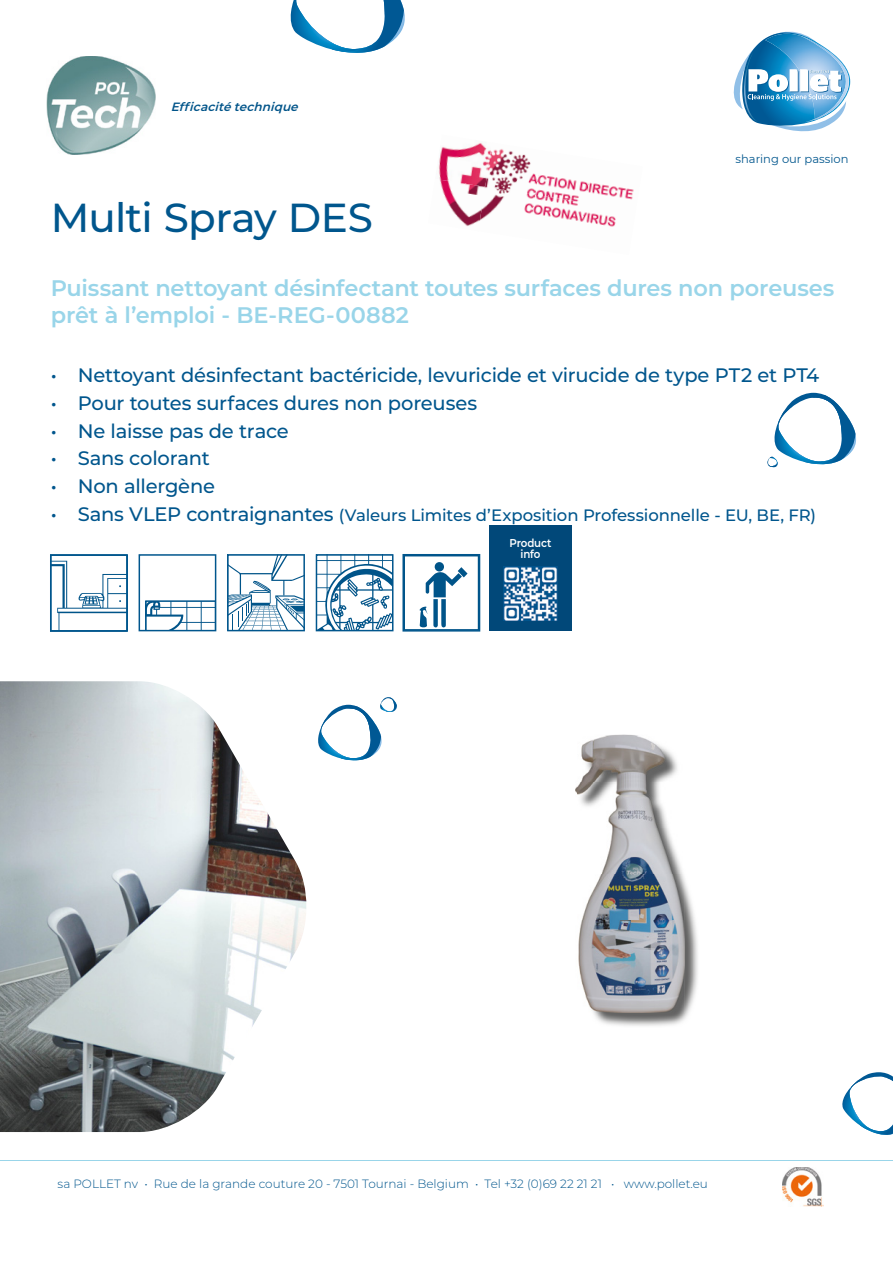
<style>
.page{position:relative;width:893px;height:1263px;background:#fff}
.page>*{position:absolute;margin:0;border:0;box-sizing:border-box;transform-origin:0 0}
.t1{font:500 40.5px "Montserrat";letter-spacing:-.015em;color:#00568d}
.t2{font:600 22.5px/27px "Montserrat";letter-spacing:-.01em;color:#99d5e9}
.t3{font:500 19.5px "Montserrat";letter-spacing:-.01em;color:#00568d}
.t4{font:500 16.5px "Montserrat";letter-spacing:-.01em;color:#00568d}
.t5{font:300 12px "Montserrat";color:#00568d}
.t6{font:italic 600 12px "Montserrat";color:#005489}
.t7{font:11.55px "Montserrat";color:#00568d}
.t8{font:600 11.4px/11.4px "Montserrat";letter-spacing:-.02em;color:#fff;text-align:center;scale:.9 1}
.s1{font-size:19.5px}
</style>
<div class="page">
<svg style="left:842px;top:1072px;width:51px;height:63px"></svg>
<img style="left:783px;top:1167px;width:40px;height:40px">
<svg style="left:767px;top:393px;width:89px;height:74px"></svg>
<svg style="left:290px;top:0;width:115px;height:53px"></svg>
<svg style="left:318px;top:697px;width:79px;height:64px"></svg>
<img style="left:47px;top:56px;width:109px;height:98px">
<hr style="left:0;top:1160px;width:893px;height:1px;background:#99d5e9">
<img style="left:594px;top:878px;width:104px;height:148px">
<img style="left:605px;top:735px;width:33px;height:1px">
<img style="left:576px;top:786px;width:2px;height:9px">
<img style="left:578px;top:736px;width:106px;height:277px">
<img style="left:0;top:681px;width:307px;height:451px">
<div style="left:489px;top:526px;width:83px;height:105px;background:#014879"></div>
<img style="left:504px;top:567px;width:53px;height:53px">
<img style="left:438px;top:143px;width:47px;height:36px">
<img style="left:485px;top:147px;width:50px;height:40px">
<img style="left:535px;top:174px;width:51px;height:21px">
<img style="left:586px;top:182px;width:48px;height:18px">
<img style="left:439px;top:179px;width:46px;height:47px">
<img style="left:478px;top:187px;width:57px;height:39px">
<img style="left:528px;top:195px;width:51px;height:31px">
<img style="left:579px;top:211px;width:37px;height:16px">
<svg style="left:50px;top:554px;width:78px;height:78px"></svg>
<svg style="left:139px;top:554px;width:77px;height:77px"></svg>
<svg style="left:227px;top:554px;width:78px;height:77px"></svg>
<svg style="left:316px;top:554px;width:77px;height:77px"></svg>
<svg style="left:402px;top:554px;width:78px;height:78px"></svg>
<img style="left:846px;top:68px;width:4px;height:34px">
<svg style="left:733px;top:31px;width:113px;height:101px"></svg>
<p class="t6" style="left:171px;top:99px;width:133px">Efficacitétechnique</p>
<h1 class="t1" style="left:51px;top:189px;width:324px">Multi Spray DES</h1>
<p class="t7" style="left:735px;top:151px;width:115px">sharing our passion</p>
<p class="t2" style="left:51px;top:274px;width:785px">Puissant nettoyant désinfectant toutes surfaces dures non poreuses prêt à l’emploi - BE-REG-00882</p>
<p class="t3" style="left:51px;top:362px;width:770px">• Nettoyant désinfectant bactéricide, levuricide et virucide de type PT2 et PT4</p>
<p class="t3" style="left:51px;top:390px;width:428px">• Pour toutes surfaces dures non poreuses</p>
<p class="t3" style="left:51px;top:417px;width:240px">• Ne laisse pas de trace</p>
<p class="t3" style="left:51px;top:445px;width:161px">• Sans colorant</p>
<p class="t3" style="left:51px;top:473px;width:166px">• Non allergène</p>
<p class="t4" style="left:51px;top:503px;width:767px"><span class="s1">• Sans VLEP contraignantes</span> (Valeurs Limites d’Exposition Professionnelle - EU, BE, FR)</p>
<p class="t8" style="left:510px;top:537px;width:48px">Product info</p>
<p class="t5" style="left:58px;top:1175px;width:652px">sa POLLET nv • Rue de la grande couture 20 - 7501 Tournai - Belgium • Tel +32 (0)69 22 21 21 • www.pollet.eu</p>
</div>
